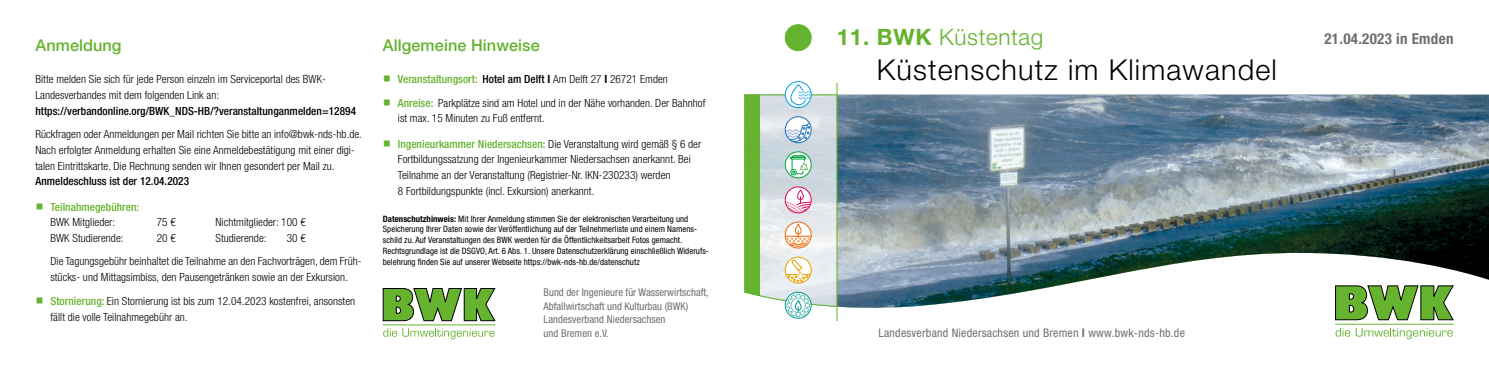
<style>
.page{position:relative;width:1489px;height:373px;background:#fff}
.page>*{position:absolute;margin:0;border:0;box-sizing:border-box;transform-origin:0 0}
.Titel_Headline{font:300 28.75px "Helvetica Neue LT Std";letter-spacing:.04em;color:#000}
.t1{font:300 22.5px "Helvetica Neue LT Std";letter-spacing:.03em;color:#65b32e}
.Fließ{font:500 16.25px "Helvetica Neue LT Std";letter-spacing:.005em;color:#65b32e}
.Fließ_Headline{font:500 16.25px "Helvetica Neue LT Std";letter-spacing:.005em;color:#65b32e}
.t2{font:700 condensed 15px "Helvetica Neue LT Std";letter-spacing:.02em;color:#706f6f}
.t3{font:condensed 11.88px "Helvetica Neue LT Std";letter-spacing:.02em;color:#706f6f}
.Fließ-2{font:300 condensed 11.25px/15.6px "Helvetica Neue LT Std";letter-spacing:.005em;color:#000}
.Fließ_Headline-2{font:300 condensed 11.25px/15.6px "Helvetica Neue LT Std";letter-spacing:.005em;color:#000}
.Fließ-3{font:500 condensed 11.25px "Helvetica Neue LT Std";letter-spacing:.005em;color:#000}
.Fließ-4{font:500 condensed 11.25px/15.6px "Helvetica Neue LT Std";letter-spacing:.005em;color:#65b32e}
.t4{font:condensed 10.62px/13.6px "Helvetica Neue LT Std";color:#706f6f}
.Fließ_Headline-3{font:condensed 8.75px/10.6px "Helvetica Neue LT Std";letter-spacing:.005em;color:#000}
.s1{font-weight:300;color:#000}
.s2{color:#65b32e}
.s3{font-weight:500;color:#65b32e}
.s4{font-weight:500}
.s5{font-weight:700}
</style>
<div class="page">
<svg style="left:1335px;top:312px;width:118px;height:7px"></svg>
<hr style="left:1335px;top:323px;width:118px;height:1px;background:#65b32e">
<svg style="left:1335px;top:327px;width:14px;height:9px"></svg>
<svg style="left:1355px;top:327px;width:97px;height:11px"></svg>
<svg style="left:383px;top:288px;width:112px;height:32px"></svg>
<hr style="left:383px;top:324px;width:112px;height:1px;background:#65b32e">
<svg style="left:383px;top:328px;width:111px;height:10px"></svg>
<div style="left:785px;top:25px;width:26px;height:26px;background:#65b32e;border-radius:50%"></div>
<div style="left:785px;top:24px;width:26px;height:27px;border:1px solid #65b32e;border-radius:50%"></div>
<img style="left:840px;top:94px;width:648px;height:215px">
<div style="left:785px;top:81px;width:26px;height:27px;border:1px solid #009fe3;border-radius:50%"></div>
<svg style="left:744px;top:84px;width:96px;height:238px"></svg>
<hr style="left:836px;top:83px;width:1px;height:237px;background:#65b32e">
<p class="Fließ_Headline" style="left:35px;top:36px;width:88px">Anmeldung</p>
<p class="Fließ-2" style="left:35px;top:71px;width:292px">Bitte melden Sie sich für jede Person einzeln im Serviceportal des BWK-<br>Landesverbandes mit dem folgenden Link an:</p>
<p class="Fließ-3" style="left:35px;top:104px;width:322px">https://verbandonline.org/BWK_NDS-HB/?veranstaltunganmelden=12894</p>
<p class="Fließ-2" style="left:35px;top:126px;width:328px">Rückfragen oder Anmeldungen per Mail richten Sie bitte an info@bwk-nds-hb.de.</p>
<p class="Fließ-2" style="left:35px;top:142px;width:321px">Nach erfolgter Anmeldung erhalten Sie eine Anmeldebestätigung mit einer digi&shy;talen Eintrittskarte. Die Rechnung senden wir Ihnen gesondert per Mail zu.</p>
<p class="Fließ-3" style="left:35px;top:174px;width:155px">Anmeldeschluss ist der 12.04.2023</p>
<p class="Fließ-4" style="left:50px;top:198px;width:90px;text-indent:-15px">○ Teilnahmegebühren:<br><span class="s1">BWK Mitglieder:</span></p>
<p class="Fließ-2" style="left:157px;top:214px;width:21px">75 €</p>
<p class="Fließ-2" style="left:215px;top:214px;width:92px">Nichtmitglieder: 100 €</p>
<p class="Fließ-2" style="left:50px;top:229px;width:75px">BWK Studierende:</p>
<p class="Fließ-2" style="left:157px;top:229px;width:21px">20 €</p>
<p class="Fließ-2" style="left:215px;top:229px;width:52px">Studierende:</p>
<p class="Fließ-2" style="left:287px;top:229px;width:21px">30 €</p>
<p class="Fließ-2" style="left:50px;top:253px;width:312px">Die Tagungsgebühr beinhaltet die Teilnahme an den Fachvorträgen, dem Früh&shy;stücks- und Mittagsimbiss, den Pausengetränken sowie an der Exkursion.</p>
<p class="Fließ_Headline-2" style="left:50px;top:292px;width:306px;text-indent:-15px"><span class="s2">○</span> <span class="s3">Stornierung:</span> Ein Stornierung ist bis zum 12.04.2023 kostenfrei, ansonsten fällt die volle Teilnahmegebühr an.</p>
<p class="Fließ" style="left:383px;top:36px;width:158px">Allgemeine Hinweise</p>
<p class="Fließ-2" style="left:383px;top:71px;width:286px"><span class="s2">○</span> <span class="s3">Veranstaltungsort:</span> <span class="s4">Hotel am Delft</span> <span class="s5">I</span> Am Delft 27 <span class="s5">I</span> 26721 Emden</p>
<p class="Fließ_Headline-2" style="left:398px;top:95px;width:309px;text-indent:-15px"><span class="s2">○</span> <span class="s3">Anreise:</span> Parkplätze sind am Hotel und in der Nähe vorhanden. Der Bahnhof ist max. 15 Minuten zu Fuß entfernt.</p>
<p class="Fließ_Headline-2" style="left:398px;top:135px;width:305px;text-indent:-15px"><span class="s2">○</span> <span class="s3">Ingenieurkammer Niedersachsen:</span> Die Veranstaltung wird gemäß § 6 der Fortbildungssatzung der Ingenieurkammer Niedersachsen anerkannt. Bei Teilnahme an der Veranstaltung (Registrier-Nr. IKN-230233) werden<br>8 Fortbildungspunkte (incl. Exkursion) anerkannt.</p>
<p class="Fließ_Headline-3" style="left:383px;top:213px;width:316px"><span class="s5">Datenschutzhinweis:</span> Mit Ihrer Anmeldung stimmen Sie der elektronischen Verarbeitung und<br>Speicherung Ihrer Daten sowie der Veröffentlichung auf der Teilnehmerliste und einem Namens&shy;schild zu. Auf Veranstaltungen des BWK werden für die Öffentlichkeitsarbeit Fotos gemacht.</p>
<p class="Fließ_Headline-3" style="left:383px;top:244px;width:328px;line-height:11.2px">Rechtsgrundlage ist die DSGVO, Art. 6 Abs. 1. Unsere Datenschutzerklärung einschließlich Widerufs&shy;belehrung finden Sie auf unserer Webseite https://bwk-nds-hb.de/datenschutz</p>
<p class="t4" style="left:543px;top:284px;width:167px">Bund der Ingenieure für Wasserwirtschaft,<br>Abfallwirtschaft und Kulturbau (BWK)</p>
<p class="t4" style="left:543px;top:312px;width:123px">Landesverband Niedersachsen</p>
<p class="t4" style="left:543px;top:325px;width:67px">und Bremen e.V.</p>
<p class="t1" style="left:836px;top:23px;width:208px"><span class="s5">11. BWK</span> Küstentag</p>
<p class="t2" style="left:1324px;top:29px;width:131px">21.04.2023 in Emden</p>
<p class="Titel_Headline" style="left:876px;top:52px;width:401px">Küstenschutz im Klimawandel</p>
<p class="t3" style="left:878px;top:325px;width:308px">Landesverband Niedersachsen und Bremen <span class="s5">I</span> www.bwk-nds-hb.de</p>
</div>
